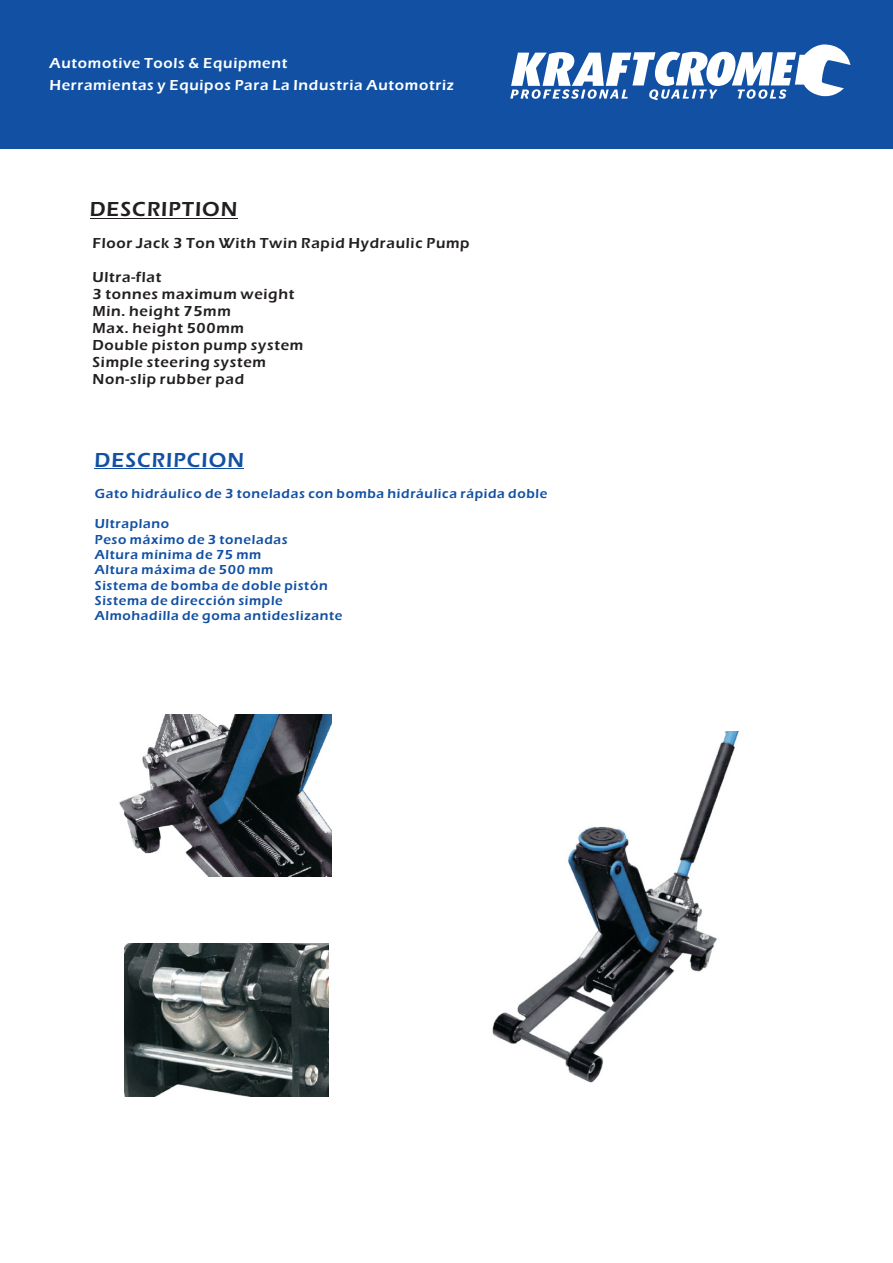
<style>
.page{position:relative;width:893px;height:1263px;background:#fff}
.page>*{position:absolute;margin:0;border:0;box-sizing:border-box;transform-origin:0 0}
.t1{font:600 21px "Eras ITC";letter-spacing:.05em;color:#231f20}
.t2{font:600 21px "Eras ITC";letter-spacing:.05em;color:#1150a3}
.t3{font:600 15px/17.1px "Eras ITC";letter-spacing:.05em;color:#231f20}
.t4{font:600 15px/22.2px "Eras ITC";letter-spacing:.05em;color:#fff}
.t5{font:600 13.5px/15.3px "Eras ITC";letter-spacing:.05em;color:#1150a3}
</style>
<div class="page">
<div style="left:0;top:0;width:893px;height:149px;background:#1150a3"></div>
<svg style="left:510px;top:44px;width:340px;height:56px"></svg>
<img style="left:492px;top:731px;width:247px;height:352px">
<img style="left:119px;top:714px;width:213px;height:162px">
<img style="left:125px;top:944px;width:203px;height:153px">
<hr style="left:90px;top:218px;width:147px;height:1px;background:#231f20">
<hr style="left:95px;top:468px;width:149px;height:1px;background:#1150a3">
<p class="t4" style="left:49px;top:54px;width:406px">Automotive Tools &amp; Equipment<br>Herramientas y Equipos Para La Industria Automotriz</p>
<h1 class="t1" style="left:90px;top:202px;width:149px">DESCRIPTION</h1>
<p class="t3" style="left:92px;top:236px;width:379px">Floor Jack 3 Ton With Twin Rapid Hydraulic Pump</p>
<p class="t3" style="left:92px;top:270px;width:212px">Ultra-flat<br>3 tonnes maximum weight<br>Min. height 75mm<br>Max. height 500mm<br>Double piston pump system<br>Simple steering system<br>Non-slip rubber pad</p>
<h1 class="t2" style="left:95px;top:452px;width:151px">DESCRIPCION</h1>
<p class="t5" style="left:95px;top:487px;width:454px">Gato hidráulico de 3 toneladas con bomba hidráulica rápida doble</p>
<p class="t5" style="left:95px;top:518px;width:249px">Ultraplano<br>Peso máximo de 3 toneladas<br>Altura mínima de 75 mm<br>Altura máxima de 500 mm<br>Sistema de bomba de doble pistón<br>Sistema de dirección simple<br>Almohadilla de goma antideslizante</p>
</div>
